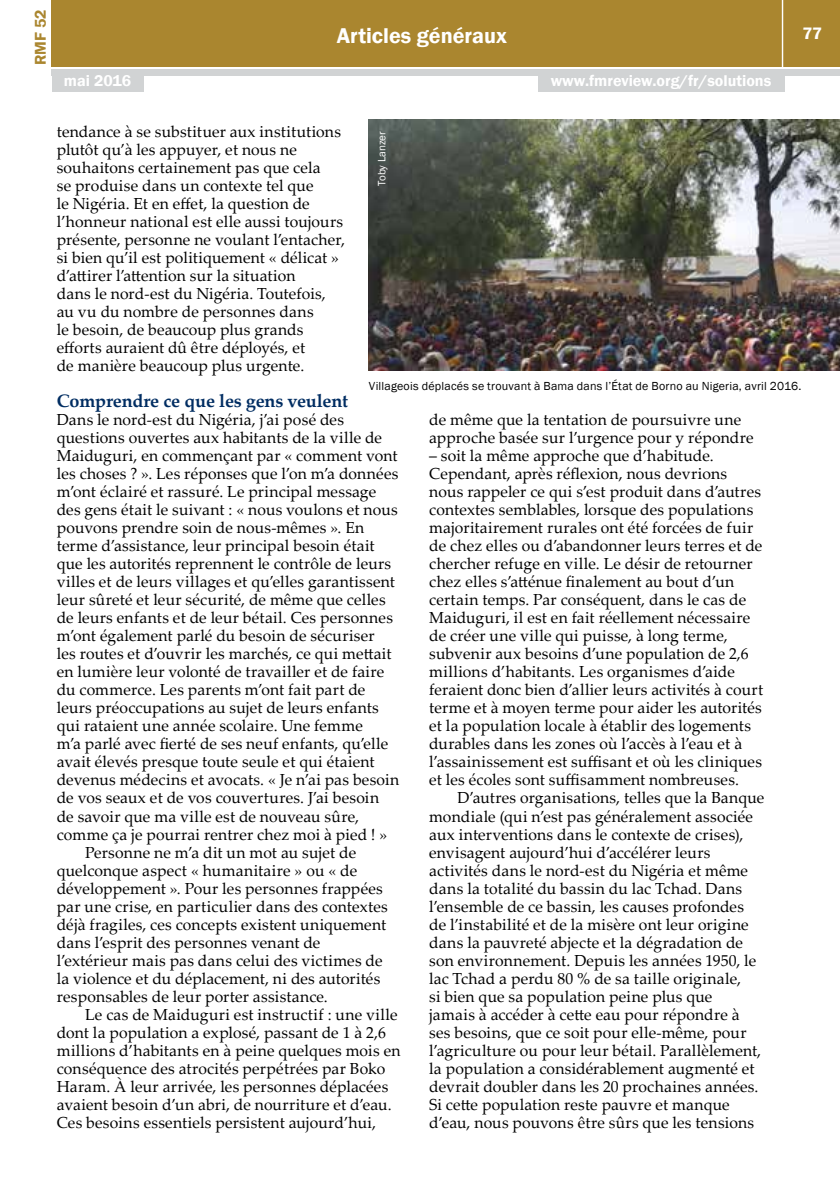
<style>
.page{position:relative;width:840px;height:1191px;background:#fff}
.page>*{position:absolute;margin:0;border:0;box-sizing:border-box;transform-origin:0 0}
.t1{font:600 22px "Franklin Gothic";color:#fff}
.t2{font:700 18px "Palatino Linotype";letter-spacing:-.01em;color:#002d62}
.t3{font:600 17px "Franklin Gothic";color:#fff}
.t4{font:16px/18px "Palatino Linotype";letter-spacing:.01em;color:#000}
.t5{font:600 16px "Franklin Gothic";color:#fff}
.t6{font:600 16px "Franklin Gothic";color:#aa862f}
.t7{font:12px "Franklin Gothic";letter-spacing:.015em;color:#000}
.t8{font:11px "Franklin Gothic";color:#fff}
</style>
<div class="page">
<div style="left:52px;top:0;width:787px;height:66px;background:#aa862f"></div>
<div style="left:52px;top:69px;width:787px;height:6px;background:#d1d3d4"></div>
<hr style="left:781px;top:0;width:1px;height:68px;background:#fff">
<div style="left:52px;top:74px;width:91px;height:18px;background:#d1d3d4"></div>
<div style="left:537px;top:74px;width:247px;height:18px;background:#d1d3d4"></div>
<img style="left:369px;top:119px;width:470px;height:252px">
<p class="t6" style="left:31px;top:65px;width:57px;rotate:-90deg">RMF 52</p>
<h1 class="t1" style="left:337px;top:22px;width:171px">Articles généraux</h1>
<p class="t3" style="left:802px;top:23px;width:21px">77</p>
<p class="t5" style="left:64px;top:71px;width:69px">mai 2016</p>
<p class="t5" style="left:550px;top:71px;width:222px">www.fmreview.org/fr/solutions</p>
<p class="t4" style="left:57px;top:122px;width:289px">tendance à se substituer aux institutions plutôt qu’à les appuyer, et nous ne souhaitons certainement pas que cela<br>se produise dans un contexte tel que<br>le Nigéria. Et en effet, la question de l’honneur national est elle aussi toujours présente, personne ne voulant l’entacher, si bien qu’il est politiquement « délicat » d’attirer l’attention sur la situation<br>dans le nord-est du Nigéria. Toutefois, au vu du nombre de personnes dans<br>le besoin, de beaucoup plus grands efforts auraient dû être déployés, et<br>de manière beaucoup plus urgente.</p>
<p class="t2" style="left:57px;top:388px;width:293px">Comprendre ce que les gens veulent</p>
<p class="t4" style="left:57px;top:410px;width:288px">Dans le nord-est du Nigéria, j’ai posé des</p>
<p class="t4" style="left:57px;top:428px;width:327px">questions ouvertes aux habitants de la ville de</p>
<p class="t4" style="left:57px;top:446px;width:342px">Maiduguri, en commençant par « comment vont</p>
<p class="t4" style="left:57px;top:464px;width:343px">les choses ? ». Les réponses que l’on m’a données</p>
<p class="t4" style="left:57px;top:482px;width:321px">m’ont éclairé et rassuré. Le principal message</p>
<p class="t4" style="left:57px;top:500px;width:342px">des gens était le suivant : « nous voulons et nous</p>
<p class="t4" style="left:57px;top:518px;width:309px">pouvons prendre soin de nous-mêmes ». En</p>
<p class="t4" style="left:57px;top:536px;width:319px">terme d’assistance, leur principal besoin était</p>
<p class="t4" style="left:57px;top:554px;width:336px">que les autorités reprennent le contrôle de leurs</p>
<p class="t4" style="left:57px;top:572px;width:339px">villes et de leurs villages et qu’elles garantissent</p>
<p class="t4" style="left:57px;top:590px;width:330px">leur sûreté et leur sécurité, de même que celles</p>
<p class="t4" style="left:57px;top:608px;width:337px">de leurs enfants et de leur bétail. Ces personnes</p>
<p class="t4" style="left:57px;top:626px;width:319px">m’ont également parlé du besoin de sécuriser</p>
<p class="t4" style="left:57px;top:644px;width:336px">les routes et d’ouvrir les marchés, ce qui mettait</p>
<p class="t4" style="left:57px;top:662px;width:329px">en lumière leur volonté de travailler et de faire</p>
<p class="t4" style="left:57px;top:680px;width:310px">du commerce. Les parents m’ont fait part de</p>
<p class="t4" style="left:57px;top:698px;width:323px">leurs préoccupations au sujet de leurs enfants</p>
<p class="t4" style="left:57px;top:716px;width:307px">qui rataient une année scolaire. Une femme</p>
<p class="t4" style="left:57px;top:734px;width:333px">m’a parlé avec fierté de ses neuf enfants, qu’elle</p>
<p class="t4" style="left:57px;top:752px;width:319px">avait élevés presque toute seule et qui étaient</p>
<p class="t4" style="left:57px;top:770px;width:344px">devenus médecins et avocats. « Je n’ai pas besoin</p>
<p class="t4" style="left:57px;top:788px;width:324px">de vos seaux et de vos couvertures. J’ai besoin</p>
<p class="t4" style="left:57px;top:806px;width:303px">de savoir que ma ville est de nouveau sûre,</p>
<p class="t4" style="left:57px;top:824px;width:332px">comme ça je pourrai rentrer chez moi à pied ! »</p>
<p class="t4" style="left:85px;top:842px;width:272px">Personne ne m’a dit un mot au sujet de</p>
<p class="t4" style="left:57px;top:860px;width:302px">quelconque aspect « humanitaire » ou « de</p>
<p class="t4" style="left:57px;top:878px;width:327px">développement ». Pour les personnes frappées</p>
<p class="t4" style="left:57px;top:896px;width:332px">par une crise, en particulier dans des contextes</p>
<p class="t4" style="left:57px;top:914px;width:331px">déjà fragiles, ces concepts existent uniquement</p>
<p class="t4" style="left:57px;top:932px;width:265px">dans l’esprit des personnes venant de</p>
<p class="t4" style="left:57px;top:950px;width:327px">l’extérieur mais pas dans celui des victimes de</p>
<p class="t4" style="left:57px;top:968px;width:325px">la violence et du déplacement, ni des autorités</p>
<p class="t4" style="left:57px;top:986px;width:272px">responsables de leur porter assistance.</p>
<p class="t4" style="left:85px;top:1004px;width:314px">Le cas de Maiduguri est instructif : une ville</p>
<p class="t4" style="left:57px;top:1022px;width:330px">dont la population a explosé, passant de 1 à 2,6</p>
<p class="t4" style="left:57px;top:1040px;width:345px">millions d’habitants en à peine quelques mois en</p>
<p class="t4" style="left:57px;top:1058px;width:330px">conséquence des atrocités perpétrées par Boko</p>
<p class="t4" style="left:57px;top:1076px;width:333px">Haram. À leur arrivée, les personnes déplacées</p>
<p class="t4" style="left:57px;top:1094px;width:336px">avaient besoin d’un abri, de nourriture et d’eau.</p>
<p class="t4" style="left:57px;top:1112px;width:320px">Ces besoins essentiels persistent aujourd’hui,</p>
<p class="t8" style="left:375px;top:186px;width:56px;rotate:-90deg">Toby Lanzer</p>
<p class="t7" style="left:369px;top:378px;width:433px">Villageois déplacés se trouvant à Bama dans l’État de Borno au Nigeria, avril 2016.</p>
<p class="t4" style="left:429px;top:410px;width:326px">de même que la tentation de poursuivre une approche basée sur l’urgence pour y répondre</p>
<p class="t4" style="left:429px;top:446px;width:335px">– soit la même approche que d’habitude.<br>Cependant, après réflexion, nous devrions nous rappeler ce qui s’est produit dans d’autres contextes semblables, lorsque des populations majoritairement rurales ont été forcées de fuir de chez elles ou d’abandonner leurs terres et de chercher refuge en ville. Le désir de retourner chez elles s’atténue finalement au bout d’un certain temps. Par conséquent, dans le cas de Maiduguri, il est en fait réellement nécessaire de créer une ville qui puisse, à long terme, subvenir aux besoins d’une population de 2,6 millions d’habitants. Les organismes d’aide feraient donc bien d’allier leurs activités à court terme et à moyen terme pour aider les autorités et la population locale à établir des logements durables dans les zones où l’accès à l’eau et à l’assainissement est suffisant et où les cliniques et les écoles sont suffisamment nombreuses.</p>
<p class="t4" style="left:429px;top:788px;width:336px;text-indent:28px">D’autres organisations, telles que la Banque mondiale (qui n’est pas généralement associée aux interventions dans le contexte de crises), envisagent aujourd’hui d’accélérer leurs activités dans le nord-est du Nigéria et même dans la totalité du bassin du lac Tchad. Dans l’ensemble de ce bassin, les causes profondes de l’instabilité et de la misère ont leur origine dans la pauvreté abjecte et la dégradation de son environnement. Depuis les années 1950, le lac Tchad a perdu 80 % de sa taille originale,<br>si bien que sa population peine plus que<br>jamais à accéder à cette eau pour répondre à ses besoins, que ce soit pour elle-même, pour l’agriculture ou pour leur bétail. Parallèlement, la population a considérablement augmenté et devrait doubler dans les 20 prochaines années.<br>Si cette population reste pauvre et manque d’eau, nous pouvons être sûrs que les tensions</p>
</div>
